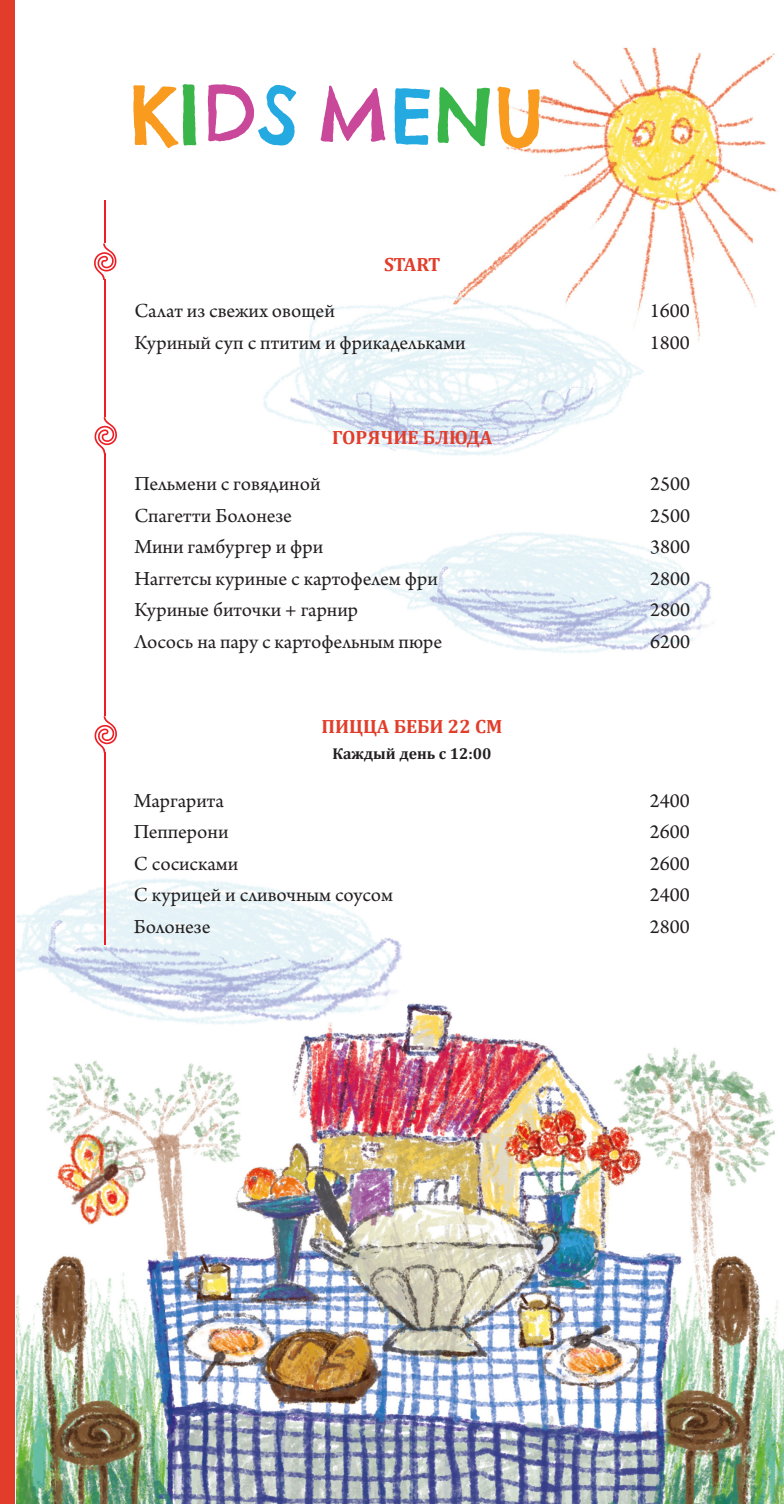
<style>
.page{position:relative;width:784px;height:1504px;background:#fff}
.page>*{position:absolute;margin:0;border:0;box-sizing:border-box;transform-origin:0 0}
.t1{font:21px "Arno Pro";color:#231f20}
.t2{font:700 19.25px "Cambria";color:#e13d2a}
.t3{font:700 15.75px "Cambria";color:#231f20}
</style>
<div class="page">
<img style="left:17px;top:47px;width:767px;height:1456px">
<hr style="left:104px;top:201px;width:1px;height:744px;background:#ee1d23">
<div style="left:0;top:0;width:14px;height:1503px;background:#e13d2a"></div>
<svg style="left:133px;top:84px;width:63px;height:64px"></svg>
<svg style="left:208px;top:84px;width:88px;height:62px"></svg>
<svg style="left:320px;top:85px;width:65px;height:57px"></svg>
<svg style="left:394px;top:88px;width:36px;height:57px"></svg>
<svg style="left:437px;top:87px;width:53px;height:59px"></svg>
<svg style="left:496px;top:86px;width:44px;height:63px"></svg>
<svg style="left:95px;top:716px;width:22px;height:36px"></svg>
<svg style="left:95px;top:417px;width:22px;height:36px"></svg>
<svg style="left:116px;top:243px;width:1px;height:36px"></svg>
<svg style="left:94px;top:243px;width:22px;height:37px"></svg>
<p class="t2" style="left:384px;top:251px;width:58px">START</p>
<p class="t1" style="left:134px;top:299px;width:202px">Салат из свежих овощей</p>
<p class="t1" style="left:650px;top:299px;width:41px">1600</p>
<p class="t1" style="left:134px;top:330px;width:333px">Куриный суп с птитим и фрикадельками</p>
<p class="t1" style="left:650px;top:330px;width:41px">1800</p>
<p class="t2" style="left:332px;top:424px;width:162px">ГОРЯЧИЕ БЛЮДА</p>
<p class="t1" style="left:134px;top:472px;width:188px">Пельмени с говядиной</p>
<p class="t1" style="left:650px;top:472px;width:41px">2500</p>
<p class="t1" style="left:134px;top:503px;width:159px">Спагетти Болонезе</p>
<p class="t1" style="left:650px;top:503px;width:41px">2500</p>
<p class="t1" style="left:134px;top:535px;width:190px">Мини гамбургер и фри</p>
<p class="t1" style="left:650px;top:535px;width:41px">3800</p>
<p class="t1" style="left:134px;top:566px;width:305px">Наггетсы куриные с картофелем фри</p>
<p class="t1" style="left:650px;top:566px;width:41px">2800</p>
<p class="t1" style="left:134px;top:598px;width:225px">Куриные биточки + гарнир</p>
<p class="t1" style="left:650px;top:598px;width:41px">2800</p>
<p class="t1" style="left:134px;top:629px;width:309px">Лосось на пару с картофельным пюре</p>
<p class="t1" style="left:650px;top:629px;width:41px">6200</p>
<p class="t2" style="left:321px;top:712px;width:182px">ПИЦЦА БЕБИ 22 СМ</p>
<p class="t3" style="left:332px;top:742px;width:160px">Каждый день с 12:00</p>
<p class="t1" style="left:134px;top:788px;width:92px">Маргарита</p>
<p class="t1" style="left:649px;top:788px;width:41px">2400</p>
<p class="t1" style="left:134px;top:820px;width:96px">Пепперони</p>
<p class="t1" style="left:649px;top:820px;width:41px">2600</p>
<p class="t1" style="left:134px;top:851px;width:106px">С сосисками</p>
<p class="t1" style="left:649px;top:851px;width:41px">2600</p>
<p class="t1" style="left:134px;top:883px;width:261px">С курицей и сливочным соусом</p>
<p class="t1" style="left:649px;top:883px;width:41px">2400</p>
<p class="t1" style="left:134px;top:914px;width:78px">Болонезе</p>
<p class="t1" style="left:649px;top:914px;width:41px">2800</p>
</div>
